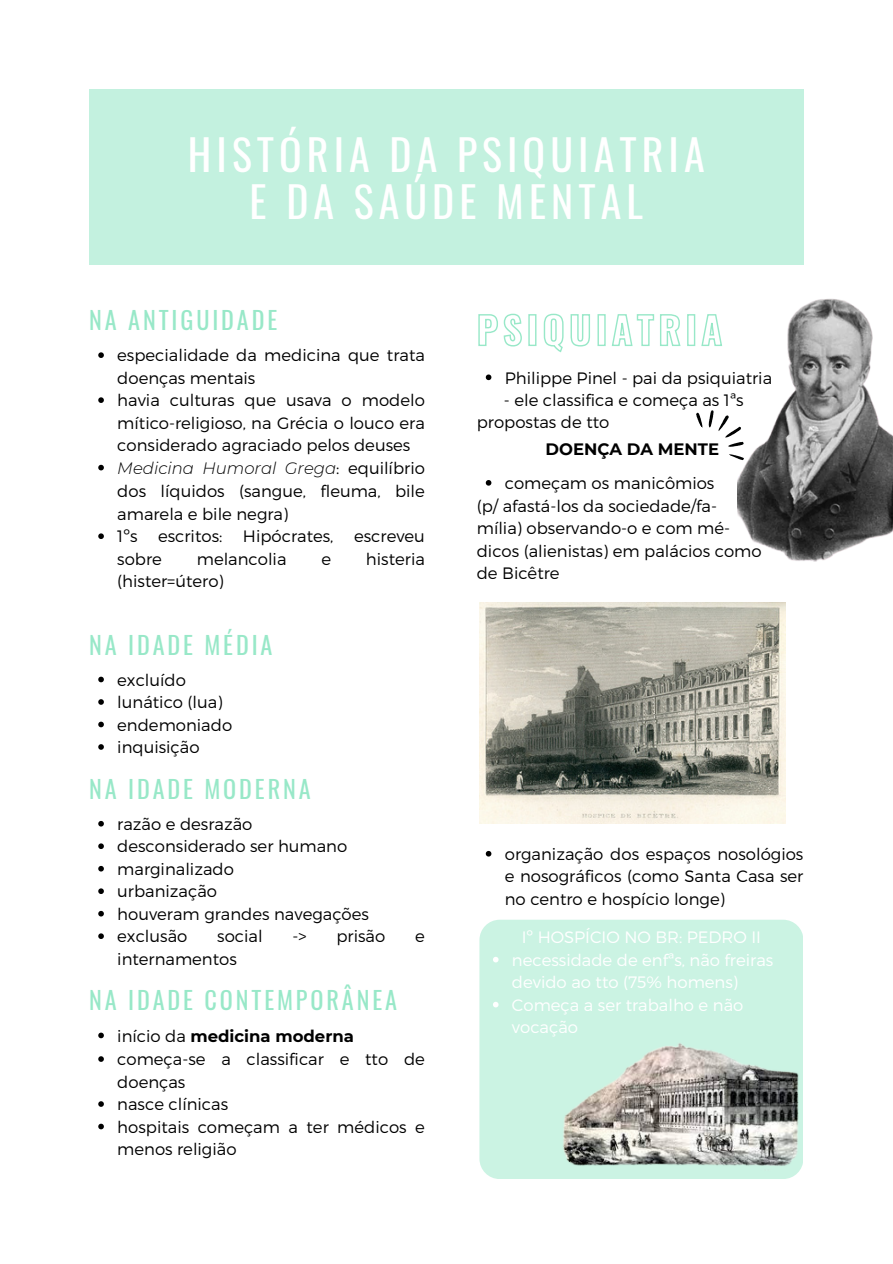
<style>
.page{position:relative;width:893px;height:1264px;background:#fff}
.page>*{position:absolute;margin:0;border:0;box-sizing:border-box;transform-origin:0 0}
.t1{font:42px/46px "Oswald";letter-spacing:.12em;color:#fff;text-align:center}
.t2{font:24.15px "Oswald";letter-spacing:.12em;color:#98e8c8}
.t3{font:300 16.5px/22.5px "Montserrat";color:#000}
.t4{font:300 16.5px/22.5px "Montserrat";color:#fff}
.t5{font:700 16.5px "Montserrat";color:#000}
.s1{font-style:italic}
.s2{font-weight:300}
</style>
<div class="page">
<div style="left:89px;top:89px;width:714px;height:176px;background:#c3f1df"></div>
<img style="left:737px;top:298px;width:155px;height:263px">
<svg style="left:696px;top:410px;width:48px;height:54px"></svg>
<img style="left:479px;top:602px;width:306px;height:221px">
<div style="left:479px;top:919px;width:324px;height:259px;background:#cbf3e3;border-radius:20px"></div>
<svg style="left:493px;top:957px;width:5px;height:5px"></svg>
<svg style="left:493px;top:1002px;width:5px;height:5px"></svg>
<img style="left:563px;top:1043px;width:240px;height:129px">
<svg style="left:98px;top:352px;width:6px;height:6px"></svg>
<svg style="left:98px;top:397px;width:6px;height:6px"></svg>
<svg style="left:98px;top:465px;width:6px;height:5px"></svg>
<svg style="left:98px;top:533px;width:6px;height:6px"></svg>
<svg style="left:485px;top:374px;width:6px;height:6px"></svg>
<svg style="left:485px;top:480px;width:6px;height:5px"></svg>
<svg style="left:485px;top:851px;width:6px;height:5px"></svg>
<div style="left:541px;top:437px;width:182px;height:25px;background:#fff;border-radius:6px"></div>
<svg style="left:98px;top:676px;width:6px;height:6px"></svg>
<svg style="left:98px;top:699px;width:6px;height:5px"></svg>
<svg style="left:98px;top:721px;width:6px;height:6px"></svg>
<svg style="left:98px;top:744px;width:6px;height:5px"></svg>
<svg style="left:98px;top:821px;width:6px;height:5px"></svg>
<svg style="left:98px;top:843px;width:6px;height:6px"></svg>
<svg style="left:98px;top:865px;width:6px;height:6px"></svg>
<svg style="left:98px;top:888px;width:6px;height:6px"></svg>
<svg style="left:98px;top:910px;width:6px;height:6px"></svg>
<svg style="left:98px;top:933px;width:6px;height:6px"></svg>
<svg style="left:98px;top:1032px;width:6px;height:6px"></svg>
<svg style="left:98px;top:1056px;width:6px;height:5px"></svg>
<svg style="left:98px;top:1101px;width:6px;height:5px"></svg>
<svg style="left:98px;top:1123px;width:6px;height:6px"></svg>
<svg style="left:478px;top:313px;width:244px;height:40px"></svg>
<p class="t1" style="left:188px;top:130px;width:518px">HISTÓRIA DA PSIQUIATRIA<br>E DA SAÚDE MENTAL</p>
<p class="t2" style="left:89px;top:301px;width:189px">NA ANTIGUIDADE</p>
<p class="t3" style="left:117px;top:343px;width:309px">especialidade da medicina que trata doenças mentais</p>
<p class="t3" style="left:117px;top:388px;width:309px;text-align:justify">havia culturas que usava o modelo mítico-religioso, na Grécia o louco era considerado agraciado pelos deuses</p>
<p class="t3" style="left:117px;top:455px;width:309px;line-height:23.1px;text-align:justify"><span class="s1">Medicina Humoral Grega</span>: equilíbrio dos líquidos (sangue, fleuma, bile amarela e bile negra)</p>
<p class="t3" style="left:117px;top:524px;width:309px">1ºs escritos: Hipócrates, escreveu sobre</p>
<p class="t3" style="left:197px;top:547px;width:91px">melancolia</p>
<p class="t3" style="left:321px;top:547px;width:11px">e</p>
<p class="t3" style="left:366px;top:547px;width:60px">histeria</p>
<p class="t3" style="left:117px;top:569px;width:108px">(hister=útero)</p>
<p class="t2" style="left:89px;top:626px;width:185px">NA IDADE MÉDIA</p>
<p class="t3" style="left:117px;top:667px;width:70px">excluído</p>
<p class="t3" style="left:117px;top:690px;width:107px">lunático (lua)</p>
<p class="t3" style="left:117px;top:712px;width:116px">endemoniado</p>
<p class="t3" style="left:117px;top:735px;width:84px">inquisição</p>
<p class="t2" style="left:89px;top:770px;width:223px">NA IDADE MODERNA</p>
<p class="t3" style="left:117px;top:812px;width:137px">razão e desrazão</p>
<p class="t3" style="left:117px;top:834px;width:231px">desconsiderado ser humano</p>
<p class="t3" style="left:117px;top:857px;width:118px">marginalizado</p>
<p class="t3" style="left:117px;top:879px;width:101px">urbanização</p>
<p class="t3" style="left:117px;top:901px;width:253px">houveram grandes navegações</p>
<p class="t3" style="left:117px;top:924px;width:72px">exclusão</p>
<p class="t3" style="left:217px;top:924px;width:47px">social</p>
<p class="t3" style="left:292px;top:924px;width:16px">-&gt;</p>
<p class="t3" style="left:336px;top:924px;width:50px">prisão</p>
<p class="t3" style="left:415px;top:924px;width:11px">e</p>
<p class="t3" style="left:117px;top:946px;width:121px">internamentos</p>
<p class="t2" style="left:89px;top:981px;width:309px">NA IDADE CONTEMPORÂNEA</p>
<p class="t5" style="left:117px;top:1025px;width:238px"><span class="s2">início da</span> medicina moderna</p>
<p class="t3" style="left:117px;top:1047px;width:309px">começa-se a classificar e tto de doenças</p>
<p class="t3" style="left:117px;top:1092px;width:112px">nasce clínicas</p>
<p class="t3" style="left:117px;top:1114px;width:309px">hospitais começam a ter médicos e menos religião</p>
<p class="t3" style="left:505px;top:365px;width:269px">Philippe Pinel - pai da psiquiatria</p>
<p class="t3" style="left:504px;top:388px;width:241px">- ele classifica e começa as 1ªs</p>
<p class="t3" style="left:476px;top:410px;width:134px">propostas de tto</p>
<p class="t5" style="left:545px;top:439px;width:175px">DOENÇA DA MENTE</p>
<p class="t3" style="left:505px;top:471px;width:211px">começam os manicômios</p>
<p class="t3" style="left:476px;top:493px;width:242px">(p/ afastá-los da sociedade/fa-</p>
<p class="t3" style="left:476px;top:516px;width:255px">mília) observando-o e com mé-</p>
<p class="t3" style="left:476px;top:538px;width:286px">dicos (alienistas) em palácios como</p>
<p class="t3" style="left:476px;top:561px;width:84px">de Bicêtre</p>
<p class="t3" style="left:505px;top:842px;width:300px;text-align:justify">organização dos espaços nosológios e nosográficos (como Santa Casa ser no centro e hospício longe)</p>
<p class="t4" style="left:521px;top:925px;width:241px">Iº HOSPÍCIO NO BR: PEDRO II</p>
<p class="t4" style="left:512px;top:947px;width:263px">necessidade de enfªs, não freiras devido ao tto (75% homens)<br>Começa a ser trabalho e não vocação</p>
</div>
